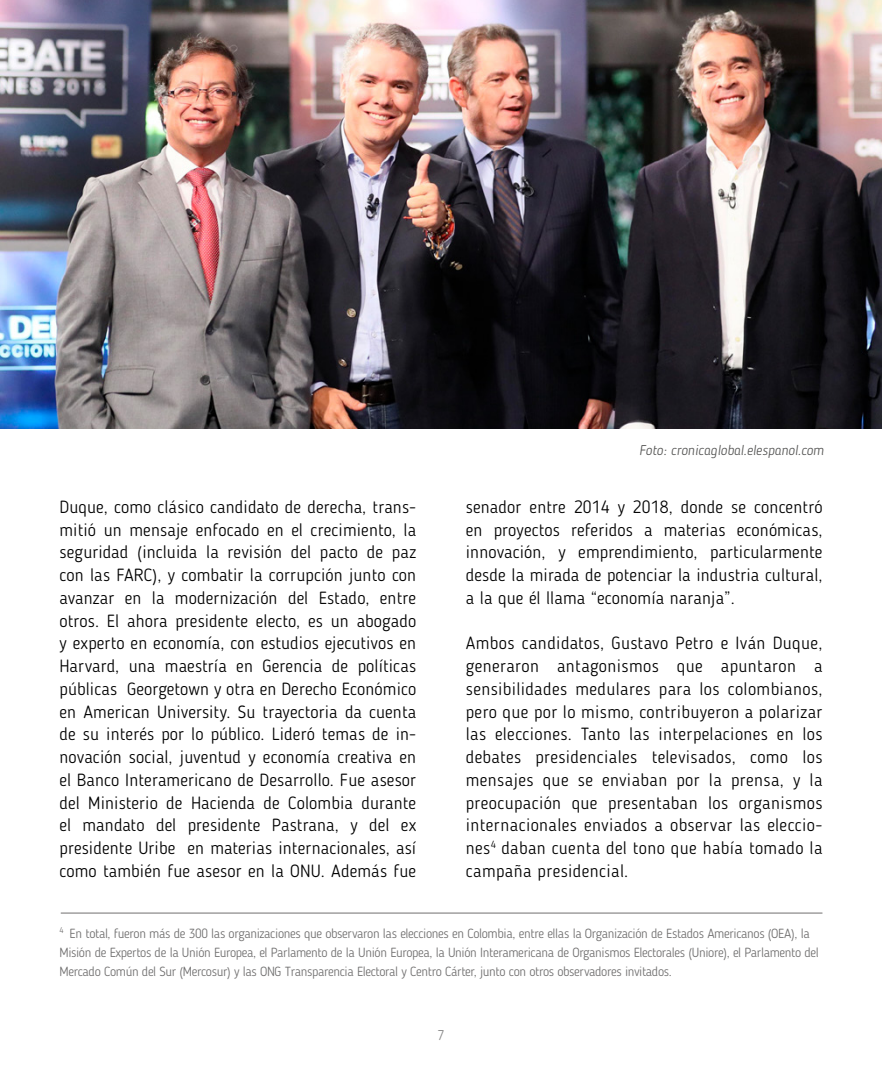
<style>
.page{position:relative;width:882px;height:1071px;background:#fff}
.page>*{position:absolute;margin:0;border:0;box-sizing:border-box;transform-origin:0 0}
.t1{font:300 17.5px/22.8px "Blogger Sans";letter-spacing:.01em;color:#000;text-align:justify}
.t2{font:italic 300 14px "Blogger Sans";color:#575756}
.t3{font:300 14px "Blogger Sans";color:#878787}
.t4{font:300 13.12px/19.2px "Blogger Sans";letter-spacing:-.025em;color:#706f6f}
</style>
<div class="page">
<hr style="left:61px;top:913px;width:761px;height:1px;background:#706f6f">
<img style="left:0;top:0;width:882px;height:428px">
<p class="t2" style="left:639px;top:442px;width:186px">Foto: cronicaglobal.elespanol.com</p>
<p class="t1" style="left:60px;top:495px;width:358px">Duque, como clásico candidato de derecha, trans&shy;mitió un mensaje enfocado en el crecimiento, la seguridad (incluida la revisión del pacto de paz con las FARC), y combatir la corrupción junto con avanzar en la modernización del Estado, entre otros. El ahora presidente electo, es un abogado y experto en economía, con estudios ejecutivos en Harvard, una maestría en Gerencia de políticas públicas Georgetown y otra en Derecho Económico en American University. Su trayectoria da cuenta de su interés por lo público. Lideró temas de in&shy;novación social, juventud y economía creativa en el Banco Interamericano de Desarrollo. Fue asesor del Ministerio de Hacienda de Colombia durante el mandato del presidente Pastrana, y del ex presidente Uribe en materias internacionales, así como también fue asesor en la ONU. Además fue</p>
<p class="t1" style="left:466px;top:495px;width:358px">senador entre 2014 y 2018, donde se concentró en proyectos referidos a materias económicas, innovación, y emprendimiento, particularmente desde la mirada de potenciar la industria cultural, a la que él llama “economía naranja”.</p>
<p class="t1" style="left:466px;top:632px;width:358px">Ambos candidatos, Gustavo Petro e Iván Duque, generaron antagonismos que apuntaron a sensibilidades medulares para los colombianos, pero que por lo mismo, contribuyeron a polarizar las elecciones. Tanto las interpelaciones en los debates presidenciales televisados, como los mensajes que se enviaban por la prensa, y la preocupación que presentaban los organismos internacionales enviados a observar las eleccio&shy;nes<sup>4</sup> daban cuenta del tono que había tomado la campaña presidencial.</p>
<p class="t4" style="left:60px;top:924px;width:761px"><sup>4</sup> En total, fueron más de 300 las organizaciones que observaron las elecciones en Colombia, entre ellas la Organización de Estados Americanos (OEA), la<br>Misión de Expertos de la Unión Europea, el Parlamento de la Unión Europea, la Unión Interamericana de Organismos Electorales (Uniore), el Parlamento del<br>Mercado Común del Sur (Mercosur) y las ONG Transparencia Electoral y Centro Cárter, junto con otros observadores invitados.</p>
<p class="t3" style="left:438px;top:1027px;width:8px">7</p>
</div>
